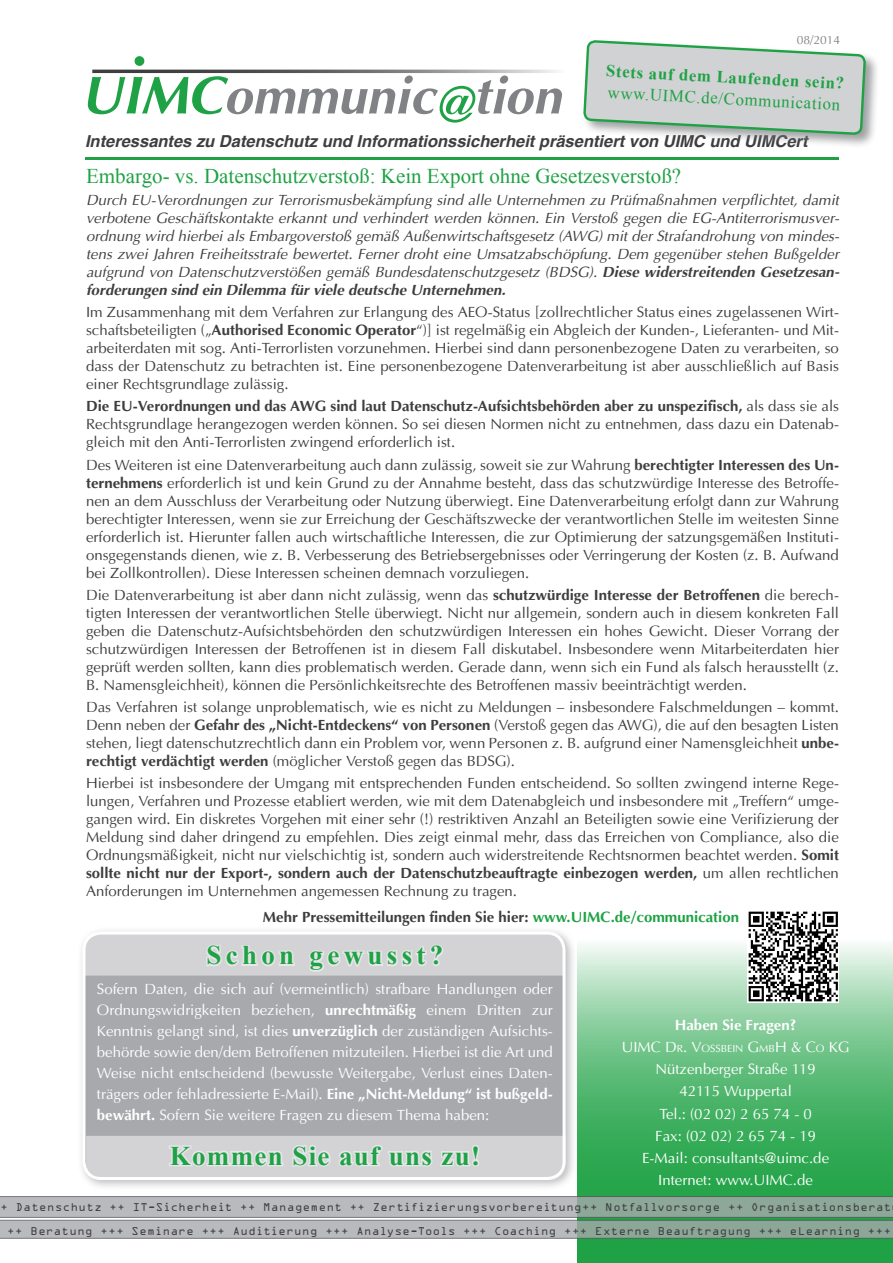
<style>
.page{position:relative;width:893px;height:1263px;background:#fff}
.page>*{position:absolute;margin:0;border:0;box-sizing:border-box;transform-origin:0 0}
.t1{font:italic 700 51.3px "Ottawa";color:#808285}
.Kasten_weiß{font:700 27px "Times New Roman";letter-spacing:.05em;color:#1fa245}
.h1_Überschrift{font:700 27px "Times New Roman";letter-spacing:.16em;color:#1fa245}
.h2_Subtitel{font:21px "Times New Roman";color:#1fa245}
.h1_Überschrift-2{font:700 16.8px/21.6px "Times New Roman";color:#1fa245}
.t2{font:italic 700 16.5px "Switzerland";color:#3e3e3f}
.p_Haupttext{font:15px/18px "Ottawa Plain";color:#3e3e3f;text-align:justify}
.Kasten_weiß-2{font:15px/22.2px "Ottawa Plain";color:#fff;text-align:center}
.p_Haupttext-2{font:italic 15px/18px "Ottawa";color:#3e3e3f;text-align:justify}
.p_Haupttext-3{font:700 15px "Ottawa";color:#3e3e3f}
.t3{font:700 15px "Ottawa";color:#fff}
.t4{font:12px/24.5px "OCRA Extended";letter-spacing:.05em;color:#3e3e3f;text-align:center}
.p_Haupttext-4{font:12px "Ottawa Plain";color:#808285}
.s1{font-size:53.55px;color:#1fa245}
.s2{color:#1fa245}
.s3{font-weight:400}
.s4{font-weight:700}
.s5{font-family:"Ottawa";font-weight:700}
.s6{font-style:inherit}
.s7{font-size:10.5px}
</style>
<div class="page">
<svg style="left:576px;top:944px;width:317px;height:319px;background:#62bd7c"></svg>
<svg style="left:0;top:1196px;width:893px;height:42px;background:#a4b0ab"></svg>
<hr style="left:85px;top:157px;width:754px;height:3px;background:#1fa245">
<hr style="left:92px;top:70px;width:472px;height:3px;background:#3e3e3f">
<div style="left:135px;top:56px;width:9px;height:10px;background:#1fa245;border-radius:50%"></div>
<div style="left:581px;top:38px;width:299px;height:111px;background:#808285;opacity:.75"></div>
<svg style="left:582px;top:39px;width:285px;height:110px"></svg>
<img style="left:747px;top:911px;width:92px;height:92px">
<div style="left:77px;top:926px;width:500px;height:265px;background:#a8a9ad;opacity:.75"></div>
<div style="left:84px;top:933px;width:480px;height:245px;background:#a8a9ad;border-radius:17px"></div>
<svg style="left:85px;top:926px;width:479px;height:49px;background:#dcdcde"></svg>
<svg style="left:86px;top:1136px;width:480px;height:44px;background:#d9d9db"></svg>
<h1 class="t1" style="left:81px;top:64px;width:482px"><span class="s1">UIMC</span>ommunic<span class="s2">@</span>tion</h1>
<p class="p_Haupttext-4" style="left:797px;top:33px;width:45px">08/2014</p>
<p class="h1_Überschrift-2" style="left:607px;top:59px;width:240px;rotate:3deg">Stets auf dem Laufenden sein? <span class="s3">www.UIMC.de/Communication</span></p>
<p class="t2" style="left:85px;top:131px;width:724px">Interessantes zu Datenschutz und Informationssicherheit präsentiert von UIMC und UIMCert</p>
<p class="h2_Subtitel" style="left:86px;top:161px;width:597px">Embargo- vs. Datenschutzverstoß: Kein Export ohne Gesetzesverstoß?</p>
<p class="p_Haupttext-2" style="left:86px;top:191px;width:755px">Durch EU-Verordnungen zur Terrorismusbekämpfung sind alle Unternehmen zu Prüfmaßnahmen verpflichtet, damit verbotene Geschäftskontakte erkannt und verhindert werden können. Ein Verstoß gegen die EG-Antiterrorismusver&shy;ordnung wird hierbei als Embargoverstoß gemäß Außenwirtschaftsgesetz (AWG) mit der Strafandrohung von mindes&shy;tens zwei Jahren Freiheitsstrafe bewertet. Ferner droht eine Umsatzabschöpfung. Dem gegenüber stehen Bußgelder aufgrund von Datenschutzverstößen gemäß Bundesdatenschutzgesetz (BDSG). <span class="s4">Diese widerstreitenden Gesetzesan&shy;forderungen sind ein Dilemma für viele deutsche Unternehmen.</span></p>
<p class="p_Haupttext" style="left:86px;top:303px;width:754px">Im Zusammenhang mit dem Verfahren zur Erlangung des AEO-Status [zollrechtlicher Status eines zugelassenen Wirt&shy;schaftsbeteiligten („<span class="s5">Authorised Economic Operator</span>“)] ist regelmäßig ein Abgleich der Kunden-, Lieferanten- und Mit&shy;arbeiterdaten mit sog. Anti-Terrorlisten vorzunehmen. Hierbei sind dann personenbezogene Daten zu verarbeiten, so dass der Datenschutz zu betrachten ist. Eine personenbezogene Datenverarbeitung ist aber ausschließlich auf Basis einer Rechtsgrundlage zulässig.</p>
<p class="p_Haupttext" style="left:86px;top:397px;width:754px"><span class="s5">Die EU-Verordnungen und das AWG sind laut Datenschutz-Aufsichtsbehörden aber zu unspezifisch,</span> als dass sie als Rechtsgrundlage herangezogen werden können. So sei diesen Normen nicht zu entnehmen, dass dazu ein Datenab&shy;gleich mit den Anti-Terrorlisten zwingend erforderlich ist.</p>
<p class="p_Haupttext" style="left:86px;top:456px;width:754px">Des Weiteren ist eine Datenverarbeitung auch dann zulässig, soweit sie zur Wahrung <span class="s5">berechtigter Interessen des Un&shy;ternehmens</span> erforderlich ist und kein Grund zu der Annahme besteht, dass das schutzwürdige Interesse des Betroffe&shy;nen an dem Ausschluss der Verarbeitung oder Nutzung überwiegt. Eine Datenverarbeitung erfolgt dann zur Wahrung berechtigter Interessen, wenn sie zur Erreichung der Geschäftszwecke der verantwortlichen Stelle im weitesten Sinne erforderlich ist. Hierunter fallen auch wirtschaftliche Interessen, die zur Optimierung der satzungsgemäßen Instituti&shy;onsgegenstands dienen, wie z. B. Verbesserung des Betriebsergebnisses oder Verringerung der Kosten (z. B. Aufwand bei Zollkontrollen). Diese Interessen scheinen demnach vorzuliegen.</p>
<p class="p_Haupttext" style="left:86px;top:586px;width:754px">Die Datenverarbeitung ist aber dann nicht zulässig, wenn das <span class="s5">schutzwürdige Interesse der Betroffenen</span> die berech&shy;tigten Interessen der verantwortlichen Stelle überwiegt. Nicht nur allgemein, sondern auch in diesem konkreten Fall geben die Datenschutz-Aufsichtsbehörden den schutzwürdigen Interessen ein hohes Gewicht. Dieser Vorrang der schutzwürdigen Interessen der Betroffenen ist in diesem Fall diskutabel. Insbesondere wenn Mitarbeiterdaten hier geprüft werden sollten, kann dies problematisch werden. Gerade dann, wenn sich ein Fund als falsch herausstellt (z.<br>B. Namensgleichheit), können die Persönlichkeitsrechte des Betroffenen massiv beeinträchtigt werden.</p>
<p class="p_Haupttext" style="left:86px;top:698px;width:754px">Das Verfahren ist solange unproblematisch, wie es nicht zu Meldungen – insbesondere Falschmeldungen – kommt.<br>Denn neben der <span class="s5">Gefahr des „Nicht-Entdeckens“ von Personen</span> (Verstoß gegen das AWG), die auf den besagten Listen stehen, liegt datenschutzrechtlich dann ein Problem vor, wenn Personen z. B. aufgrund einer Namensgleichheit <span class="s5">unbe&shy;rechtigt verdächtigt werden</span> (möglicher Verstoß gegen das BDSG).</p>
<p class="p_Haupttext" style="left:86px;top:774px;width:754px">Hierbei ist insbesondere der Umgang mit entsprechenden Funden entscheidend. So sollten zwingend interne Rege&shy;lungen, Verfahren und Prozesse etabliert werden, wie mit dem Datenabgleich und insbesondere mit „Treffern“ umge&shy;gangen wird. Ein diskretes Vorgehen mit einer sehr (!) restriktiven Anzahl an Beteiligten sowie eine Verifizierung der Meldung sind daher dringend zu empfehlen. Dies zeigt einmal mehr, dass das Erreichen von Compliance, also die Ordnungsmäßigkeit, nicht nur vielschichtig ist, sondern auch widerstreitende Rechtsnormen beachtet werden. <span class="s5">Somit sollte nicht nur der Export-, sondern auch der Datenschutzbeauftragte einbezogen werden,</span> um allen rechtlichen Anforderungen im Unternehmen angemessen Rechnung zu tragen.</p>
<p class="p_Haupttext-3" style="left:263px;top:907px;width:478px">Mehr Pressemitteilungen finden Sie hier: <span class="s2">www.UIMC.de/communication</span></p>
<p class="h1_Überschrift" style="left:206px;top:937px;width:238px">Schon gewusst?</p>
<p class="Kasten_weiß-2" style="left:97px;top:978px;width:457px;line-height:21px;text-align:justify">Sofern Daten, die sich auf (vermeintlich) strafbare Handlungen oder Ordnungswidrigkeiten beziehen, <span class="s5">unrechtmäßig</span> einem Dritten zur Kenntnis gelangt sind, ist dies <span class="s5">unverzüglich</span> der zuständigen Aufsichts&shy;behörde sowie den/dem Betroffenen mitzuteilen. Hierbei ist die Art und Weise nicht entscheidend (bewusste Weitergabe, Verlust eines Daten&shy;trägers oder fehladressierte E-Mail). <span class="s5">Eine „Nicht-Meldung“ ist bußgeld&shy;bewährt.</span> Sofern Sie weitere Fragen zu diesem Thema haben:</p>
<p class="Kasten_weiß" style="left:170px;top:1137px;width:312px">Kommen Sie auf uns zu!</p>
<p class="t3" style="left:675px;top:1015px;width:123px">Haben Sie Fragen?</p>
<p class="Kasten_weiß-2" style="left:622px;top:1036px;width:229px"><span class="s6">UIMC D</span><span class="s7">R</span><span class="s6">. V</span><span class="s7">OSSBEI N</span> <span class="s6">G</span><span class="s7">MB</span><span class="s6">H &amp; C</span><span class="s7">O</span> <span class="s6">KG<br></span>Nützenberger Straße 119<br>42115 Wuppertal<br>Tel.: (02 02) 2 65 74 - 0<br>Fax: (02 02) 2 65 74 - 19<br>E-Mail: consultants@uimc.de<br>Internet: www.UIMC.de</p>
<p class="t4" style="left:1px;top:1194px;width:892px">+ Datenschutz ++ IT-Sicherheit ++ Management ++ Zertifizierungsvorbereitung++ Notfallvorsorge ++ Organisationsberat ++ Beratung +++ Seminare +++ Auditierung +++ Analyse-Tools +++ Coaching +++ Externe Beauftragung +++ eLearning +++</p>
</div>
